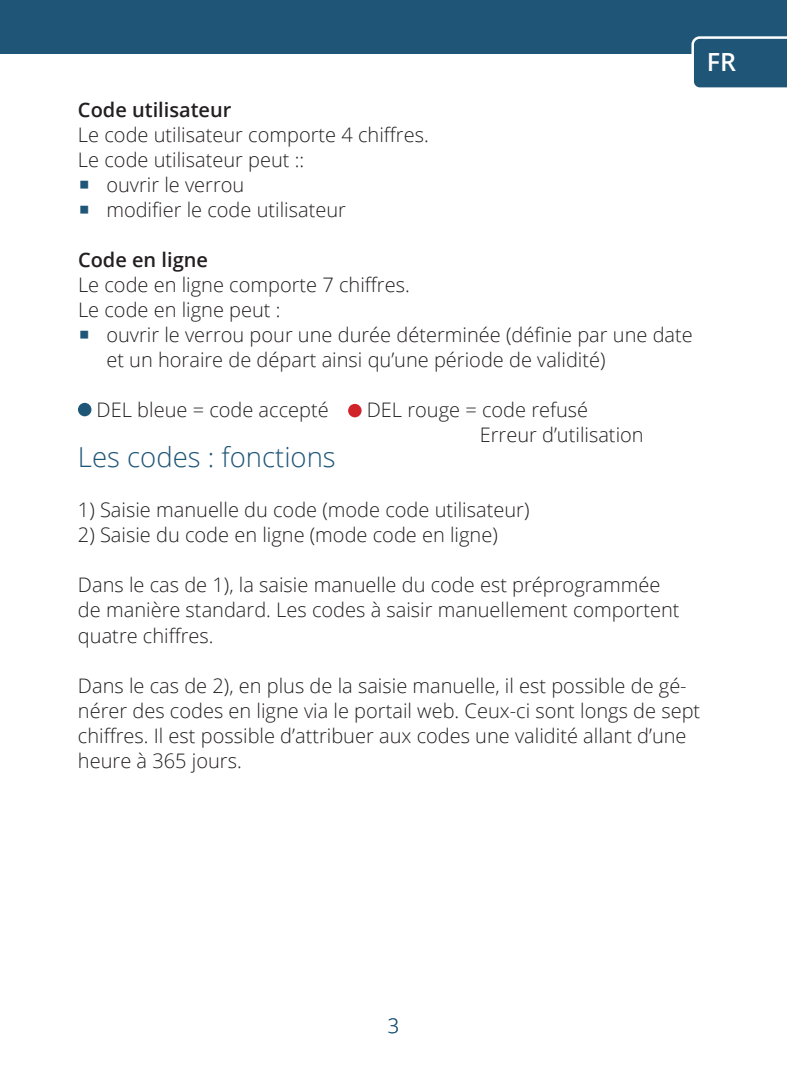
<style>
.page{position:relative;width:787px;height:1092px;background:#fff}
.page>*{position:absolute;margin:0;border:0;box-sizing:border-box;transform-origin:0 0}
.t1{font:300 27.5px "Open Sans";color:#1f5678}
.t2{font:600 25px "Open Sans";color:#fff}
.t3{font:300 20px/25px "Open Sans";color:#231f20}
.t4{font:600 20px "Open Sans";color:#231f20}
.t5{font:300 20px "Open Sans";color:#1f5678}
</style>
<div class="page">
<div style="left:0;top:0;width:787px;height:53px;background:#1f5678"></div>
<svg style="left:691px;top:36px;width:96px;height:52px"></svg>
<div style="left:78px;top:403px;width:13px;height:13px;background:#1f5678;border-radius:50%"></div>
<div style="left:348px;top:404px;width:13px;height:13px;background:#d1232a;border-radius:50%"></div>
<p class="t2" style="left:707px;top:45px;width:34px">DE</p>
<p class="t2" style="left:707px;top:45px;width:31px">FR</p>
<p class="t4" style="left:78px;top:96px;width:155px">Code utilisateur</p>
<p class="t3" style="left:78px;top:122px;width:352px">Le code utilisateur comporte 4 chiffres.</p>
<p class="t3" style="left:78px;top:147px;width:228px">Le code utilisateur peut ::</p>
<p class="t3" style="left:106px;top:172px;width:139px">ouvrir le verrou</p>
<p class="t3" style="left:106px;top:197px;width:241px">modifier le code utilisateur</p>
<p class="t4" style="left:78px;top:246px;width:132px">Code en ligne</p>
<p class="t3" style="left:78px;top:272px;width:333px">Le code en ligne comporte 7 chiffres.<br>Le code en ligne peut :</p>
<p class="t3" style="left:106px;top:322px;width:588px">ouvrir le verrou pour une durée déterminée (définie par une date et un horaire de départ ainsi qu’une période de validité)</p>
<p class="t3" style="left:97px;top:397px;width:234px">DEL bleue = code accepté</p>
<p class="t3" style="left:480px;top:397px;width:165px;text-indent:-113px">DEL rouge = code refusé<br>Erreur d’utilisation</p>
<h1 class="t1" style="left:78px;top:438px;width:259px">Les codes : fonctions</h1>
<p class="t3" style="left:78px;top:497px;width:453px">1) Saisie manuelle du code (mode code utilisateur)</p>
<p class="t3" style="left:78px;top:522px;width:421px">2) Saisie du code en ligne (mode code en ligne)</p>
<p class="t3" style="left:78px;top:572px;width:603px">Dans le cas de 1), la saisie manuelle du code est préprogrammée de manière standard. Les codes à saisir manuellement comportent quatre chiffres.</p>
<p class="t3" style="left:78px;top:672px;width:623px">Dans le cas de 2), en plus de la saisie manuelle, il est possible de gé&shy;nérer des codes en ligne via le portail web. Ceux-ci sont longs de sept chiffres. Il est possible d’attribuer aux codes une validité allant d’une heure à 365 jours.</p>
<p class="t5" style="left:388px;top:1011px;width:13px">3</p>
</div>
